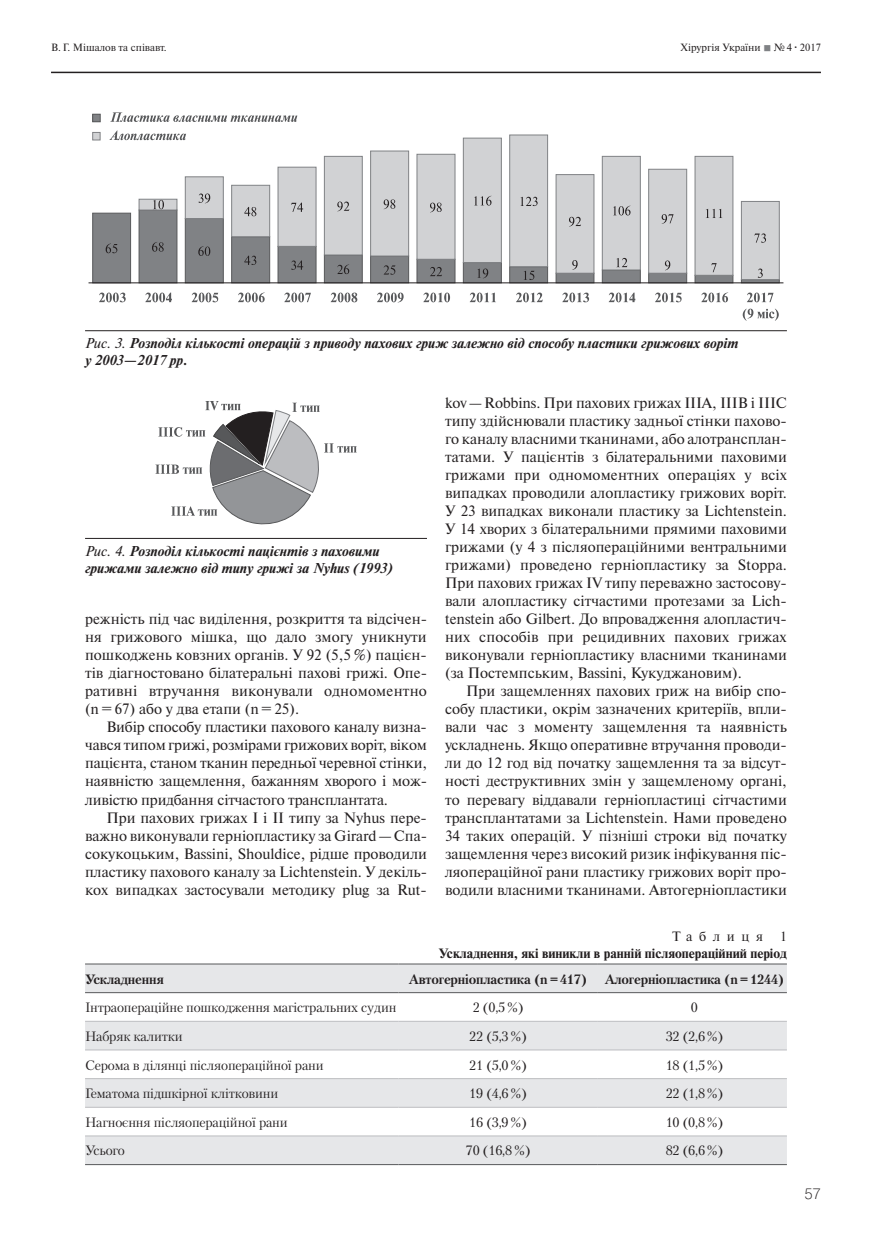
<style>
.page{position:relative;width:872px;height:1234px;background:#fff}
.page>*{position:absolute;margin:0;border:0;box-sizing:border-box;transform-origin:0 0}
.t1{font:15px/18px "Newton C";color:#231f20;text-align:justify}
.t2{font:15px "Pragmatica Light C";color:#231f20}
.t3{font:italic 700 14.25px/17.1px "Newton C";color:#231f20}
.t4{font:13.5px "Petersburg C";letter-spacing:-.015em;color:#231f20}
.t5{font:700 13.5px "Petersburg C";letter-spacing:-.015em;color:#231f20}
.t6{font:700 13.5px "Newton C";color:#231f20}
.t7{font:13.5px "Newton C";letter-spacing:.5em;color:#231f20}
.t8{font:10.5px "Newton C";color:#231f20}
.s1{color:#808285}
.s2{font-weight:700}
.s3{font-weight:400}
</style>
<div class="page">
<hr style="left:51px;top:72px;width:770px;height:1px;background:#231f20">
<hr style="left:85px;top:538px;width:342px;height:1px;background:#231f20">
<hr style="left:85px;top:330px;width:702px;height:1px;background:#231f20">
<svg style="left:155px;top:401px;width:202px;height:123px"></svg>
<svg style="left:92px;top:212px;width:688px;height:70px;background:#929396"></svg>
<svg style="left:138px;top:134px;width:642px;height:146px;fill:#d1d2d4"></svg>
<hr style="left:88px;top:282px;width:695px;height:1px;background:#231f20">
<svg style="left:106px;top:243px;width:11px;height:10px"></svg>
<svg style="left:152px;top:242px;width:12px;height:9px"></svg>
<svg style="left:198px;top:246px;width:12px;height:10px"></svg>
<svg style="left:244px;top:255px;width:12px;height:10px"></svg>
<svg style="left:291px;top:260px;width:12px;height:10px"></svg>
<svg style="left:337px;top:264px;width:12px;height:10px"></svg>
<svg style="left:383px;top:265px;width:12px;height:9px"></svg>
<svg style="left:430px;top:267px;width:12px;height:9px"></svg>
<svg style="left:477px;top:268px;width:11px;height:10px"></svg>
<svg style="left:523px;top:270px;width:11px;height:10px"></svg>
<svg style="left:572px;top:260px;width:5px;height:10px"></svg>
<svg style="left:616px;top:258px;width:11px;height:9px"></svg>
<svg style="left:665px;top:260px;width:5px;height:10px"></svg>
<svg style="left:711px;top:263px;width:5px;height:9px"></svg>
<svg style="left:758px;top:268px;width:4px;height:10px"></svg>
<svg style="left:153px;top:200px;width:11px;height:9px"></svg>
<svg style="left:198px;top:193px;width:12px;height:10px"></svg>
<svg style="left:244px;top:207px;width:12px;height:9px"></svg>
<svg style="left:291px;top:202px;width:12px;height:10px"></svg>
<svg style="left:337px;top:201px;width:12px;height:10px"></svg>
<svg style="left:384px;top:199px;width:11px;height:10px"></svg>
<svg style="left:430px;top:202px;width:12px;height:10px"></svg>
<svg style="left:474px;top:196px;width:17px;height:9px"></svg>
<svg style="left:520px;top:197px;width:17px;height:9px"></svg>
<svg style="left:569px;top:217px;width:12px;height:9px"></svg>
<svg style="left:613px;top:206px;width:17px;height:9px"></svg>
<svg style="left:661px;top:214px;width:12px;height:10px"></svg>
<svg style="left:705px;top:209px;width:17px;height:9px"></svg>
<svg style="left:754px;top:233px;width:12px;height:10px"></svg>
<svg style="left:99px;top:292px;width:27px;height:10px"></svg>
<svg style="left:145px;top:292px;width:27px;height:10px"></svg>
<svg style="left:192px;top:292px;width:26px;height:10px"></svg>
<svg style="left:238px;top:292px;width:27px;height:10px"></svg>
<svg style="left:284px;top:292px;width:27px;height:10px"></svg>
<svg style="left:331px;top:292px;width:26px;height:10px"></svg>
<svg style="left:377px;top:292px;width:26px;height:10px"></svg>
<svg style="left:423px;top:292px;width:27px;height:10px"></svg>
<svg style="left:470px;top:292px;width:26px;height:10px"></svg>
<svg style="left:516px;top:292px;width:27px;height:10px"></svg>
<svg style="left:562px;top:292px;width:27px;height:10px"></svg>
<svg style="left:608px;top:292px;width:27px;height:10px"></svg>
<svg style="left:655px;top:292px;width:26px;height:10px"></svg>
<svg style="left:701px;top:292px;width:27px;height:10px"></svg>
<svg style="left:747px;top:292px;width:26px;height:10px"></svg>
<svg style="left:742px;top:308px;width:36px;height:13px"></svg>
<div style="left:93px;top:114px;width:7px;height:8px;background:#808285"></div>
<div style="left:92px;top:114px;width:9px;height:8px;border:1px solid #57585a"></div>
<svg style="left:110px;top:112px;width:187px;height:10px"></svg>
<div style="left:92px;top:132px;width:8px;height:8px;background:#d1d2d4;border:1px solid #808285"></div>
<svg style="left:109px;top:130px;width:77px;height:10px"></svg>
<div style="left:85px;top:964px;width:702px;height:199px;background:#e6e7e9"></div>
<svg style="left:85px;top:992px;width:702px;height:143px"></svg>
<hr style="left:85px;top:963px;width:313px;height:1px;background:#57585a">
<hr style="left:398px;top:963px;width:200px;height:1px;background:#57585a">
<hr style="left:598px;top:963px;width:189px;height:1px;background:#57585a">
<hr style="left:85px;top:991px;width:313px;height:1px;background:#57585a">
<hr style="left:398px;top:991px;width:200px;height:1px;background:#57585a">
<hr style="left:598px;top:991px;width:189px;height:1px;background:#57585a">
<hr style="left:85px;top:1020px;width:313px;height:1px;background:#bcbdc0">
<hr style="left:398px;top:1020px;width:200px;height:1px;background:#bcbdc0">
<hr style="left:598px;top:1020px;width:189px;height:1px;background:#bcbdc0">
<hr style="left:85px;top:1049px;width:313px;height:1px;background:#bcbdc0">
<hr style="left:398px;top:1049px;width:200px;height:1px;background:#bcbdc0">
<hr style="left:598px;top:1049px;width:189px;height:1px;background:#bcbdc0">
<hr style="left:85px;top:1077px;width:313px;height:1px;background:#bcbdc0">
<hr style="left:398px;top:1077px;width:200px;height:1px;background:#bcbdc0">
<hr style="left:598px;top:1077px;width:189px;height:1px;background:#bcbdc0">
<hr style="left:85px;top:1106px;width:313px;height:1px;background:#bcbdc0">
<hr style="left:398px;top:1106px;width:200px;height:1px;background:#bcbdc0">
<hr style="left:598px;top:1106px;width:189px;height:1px;background:#bcbdc0">
<hr style="left:85px;top:1135px;width:313px;height:1px;background:#bcbdc0">
<hr style="left:398px;top:1135px;width:200px;height:1px;background:#bcbdc0">
<hr style="left:598px;top:1135px;width:189px;height:1px;background:#bcbdc0">
<hr style="left:85px;top:1163px;width:313px;height:1px;background:#57585a">
<hr style="left:398px;top:1163px;width:200px;height:1px;background:#57585a">
<hr style="left:598px;top:1163px;width:189px;height:1px;background:#57585a">
<p class="t8" style="left:51px;top:41px;width:117px">В. Г. Мішалов та співавт.</p>
<p class="t8" style="left:680px;top:41px;width:142px">Хірургія України <span class="s1">■</span> №4 <span class="s2">·</span> 2017</p>
<p class="t3" style="left:85px;top:335px;width:655px"><span class="s3">Рис. 3.</span> Розподіл кількості операцій з приводу пахових гриж залежно від способу пластики грижових воріт у 2003—2017 рр.</p>
<p class="t3" style="left:85px;top:542px;width:309px"><span class="s3">Рис. 4.</span> Розподіл кількості пацієнтів з паховими грижами залежно від типу грижі за Nyhus (1993)</p>
<p class="t1" style="left:85px;top:610px;width:343px">режність під час виділення, розкриття та відсічен&shy;ня грижового мішка, що дало змогу уникнути пошкоджень ковзних органів. У 92 (5,5 %) пацієн&shy;тів діагностовано білатеральні пахові грижі. Опе&shy;ративні втручання виконували одномоментно (n = 67) або у два етапи (n = 25).</p>
<p class="t1" style="left:85px;top:718px;width:343px;text-indent:21px">Вибір способу пластики пахового каналу визна&shy;чався типом грижі, розмірами грижових воріт, віком пацієнта, станом тканин передньої черевної стінки, наявністю защемлення, бажанням хворого і мож&shy;ливістю придбання сітчастого трансплантата.</p>
<p class="t1" style="left:85px;top:808px;width:343px;text-indent:21px">При пахових грижах І і ІІ типу за Nyhus пере&shy;важно виконували герніопластику за Girard—Спа&shy;сокукоцьким, Bassini, Shouldice, рідше проводили пластику пахового каналу за Lichtenstein. У декіль&shy;кох випадках застосували методику plug за Rut-</p>
<p class="t1" style="left:445px;top:394px;width:343px">kov—Robbins. При пахових грижах ІІІА, ІІІВ і ІІІC типу здійснювали пластику задньої стінки пахово&shy;го каналу власними тканинами, або алотрансплан&shy;татами. У пацієнтів з білатеральними паховими грижами при одномоментних операціях у всіх випадках проводили алопластику грижових воріт.<br>У 23 випадках виконали пластику за Lichtenstein.<br>У 14 хворих з білатеральними прямими паховими грижами (у 4 з післяопераційними вентральними грижами) проведено герніопластику за Stoppa.<br>При пахових грижах ІV типу переважно застосову&shy;вали алопластику сітчастими протезами за Lich&shy;tenstein або Gilbert. До впровадження алопластич&shy;них способів при рецидивних пахових грижах виконували герніопластику власними тканинами (за Постемпським, Bassini, Кукуджановим).</p>
<p class="t1" style="left:445px;top:682px;width:343px;text-indent:21px">При защемленнях пахових гриж на вибір спо&shy;собу пластики, окрім зазначених критеріїв, впли&shy;вали час з моменту защемлення та наявність ускладнень. Якщо оперативне втручання проводи&shy;ли до 12 год від початку защемлення та за відсут&shy;ності деструктивних змін у защемленому органі, то перевагу віддавали герніопластиці сітчастими трансплантатами за Lichtenstein. Нами проведено 34 таких операцій. У пізніші строки від початку защемлення через високий ризик інфікування піс&shy;ляопераційної рани пластику грижових воріт про&shy;водили власними тканинами. Автогерніопластики</p>
<p class="t7" style="left:672px;top:929px;width:93px">Таблиця</p>
<p class="t7" style="left:780px;top:929px;width:8px">1</p>
<p class="t6" style="left:439px;top:945px;width:349px">Ускладнення, які виникли в ранній післяопераційний період</p>
<p class="t5" style="left:85px;top:970px;width:80px">Ускладнення</p>
<p class="t5" style="left:409px;top:970px;width:180px">Автогерніопластика (n = 417)</p>
<p class="t5" style="left:604px;top:970px;width:181px">Алогерніопластика (n = 1244)</p>
<p class="t4" style="left:85px;top:999px;width:313px">Інтраопераційне пошкодження магістральних судин</p>
<p class="t4" style="left:473px;top:999px;width:52px">2 (0,5 %)</p>
<p class="t4" style="left:691px;top:999px;width:9px">0</p>
<p class="t4" style="left:85px;top:1027px;width:99px">Набряк калитки</p>
<p class="t4" style="left:469px;top:1027px;width:59px">22 (5,3 %)</p>
<p class="t4" style="left:665px;top:1027px;width:59px">32 (2,6 %)</p>
<p class="t4" style="left:85px;top:1056px;width:240px">Серома в ділянці післяопераційної рани</p>
<p class="t4" style="left:469px;top:1056px;width:59px">21 (5,0 %)</p>
<p class="t4" style="left:665px;top:1056px;width:59px">18 (1,5 %)</p>
<p class="t4" style="left:85px;top:1085px;width:195px">Гематома підшкірної клітковини</p>
<p class="t4" style="left:469px;top:1085px;width:59px">19 (4,6 %)</p>
<p class="t4" style="left:665px;top:1085px;width:59px">22 (1,8 %)</p>
<p class="t4" style="left:85px;top:1113px;width:204px">Нагноєння післяопераційної рани</p>
<p class="t4" style="left:469px;top:1113px;width:59px">16 (3,9 %)</p>
<p class="t4" style="left:665px;top:1113px;width:59px">10 (0,8 %)</p>
<p class="t4" style="left:85px;top:1142px;width:41px">Усього</p>
<p class="t4" style="left:466px;top:1142px;width:66px">70 (16,8 %)</p>
<p class="t4" style="left:665px;top:1142px;width:59px">82 (6,6 %)</p>
<p class="t2" style="left:804px;top:1184px;width:18px">57</p>
</div>
